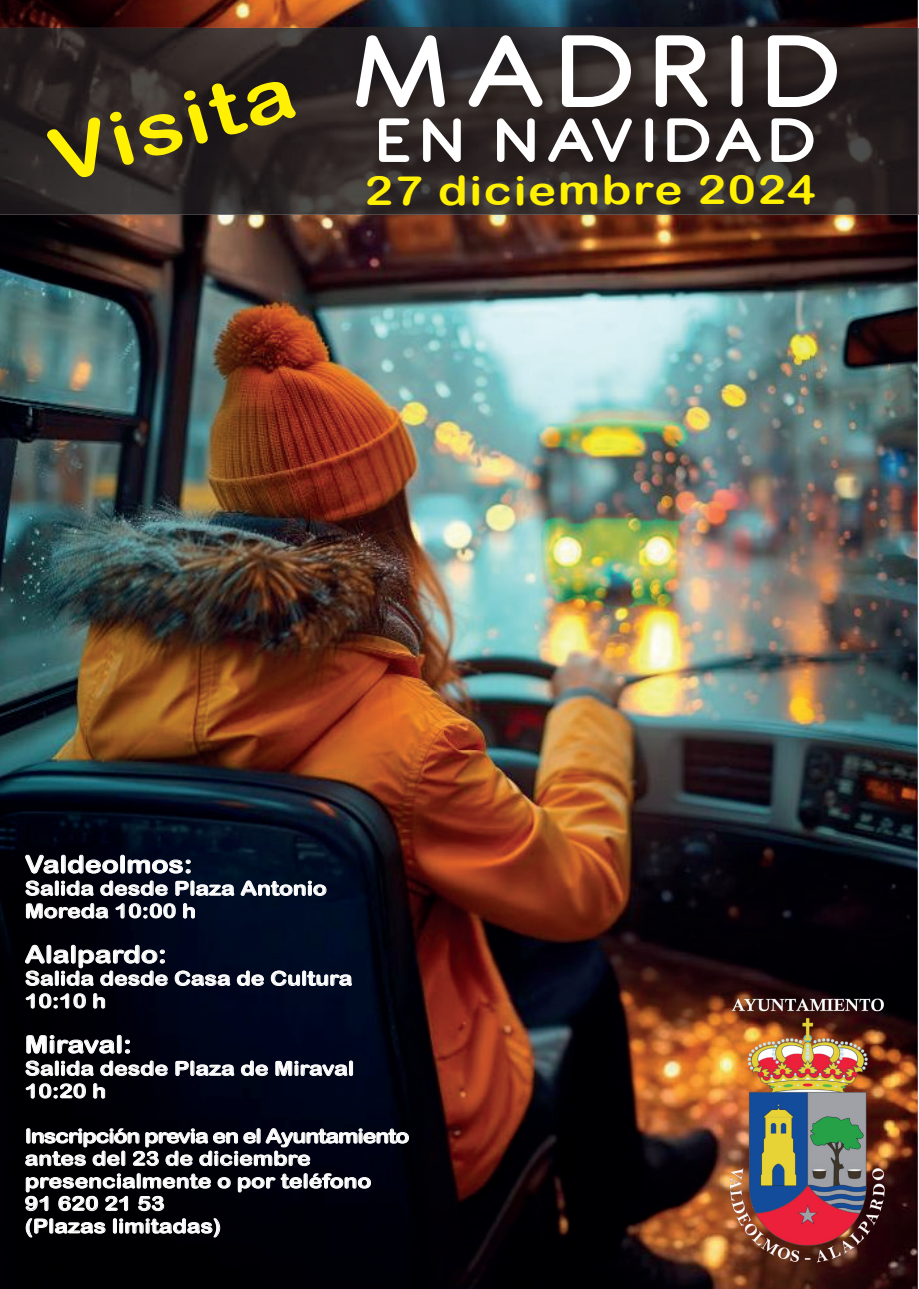
<style>
.page{position:relative;width:919px;height:1289px;background:#fff}
.page>*{position:absolute;margin:0;border:0;box-sizing:border-box;transform-origin:0 0}
.t1{font:74.25px "Arial Rounded MT Bold";color:#fff101;scale:1.18 1}
.t2{font:40.35px "Arial Rounded MT Bold";letter-spacing:.03em;color:#fff101;scale:1.18 1}
.t3{font:24px "Arial Rounded MT Bold";color:#fff;scale:1.18 1}
.t4{font:19.5px/22.5px "Arial Rounded MT Bold";color:#fff;scale:1.18 1}
</style>
<div class="page">
<img style="left:0;top:0;width:917px;height:1288px">
<hr style="left:917px;top:28px;width:1px;height:187px;background:#4b4c4d">
<img style="left:0;top:28px;width:917px;height:187px">
<img style="left:709px;top:990px;width:197px;height:275px">
<img style="left:347px;top:26px;width:515px;height:162px">
<svg style="left:356px;top:35px;width:89px;height:72px"></svg>
<svg style="left:468px;top:35px;width:74px;height:72px"></svg>
<svg style="left:562px;top:35px;width:69px;height:72px"></svg>
<svg style="left:655px;top:35px;width:52px;height:72px"></svg>
<svg style="left:731px;top:35px;width:11px;height:72px"></svg>
<svg style="left:767px;top:35px;width:69px;height:72px"></svg>
<svg style="left:379px;top:118px;width:30px;height:44px"></svg>
<svg style="left:423px;top:118px;width:37px;height:44px"></svg>
<svg style="left:497px;top:118px;width:37px;height:44px"></svg>
<svg style="left:548px;top:118px;width:83px;height:44px"></svg>
<svg style="left:645px;top:118px;width:8px;height:44px"></svg>
<svg style="left:667px;top:118px;width:42px;height:44px"></svg>
<svg style="left:715px;top:118px;width:45px;height:44px"></svg>
<svg style="left:771px;top:118px;width:42px;height:44px"></svg>
<svg style="left:25px;top:854px;width:166px;height:19px;background:#3b3d49"></svg>
<svg style="left:26px;top:880px;width:67px;height:15px"></svg>
<svg style="left:100px;top:880px;width:68px;height:15px"></svg>
<svg style="left:175px;top:880px;width:59px;height:15px"></svg>
<svg style="left:241px;top:880px;width:85px;height:15px"></svg>
<svg style="left:26px;top:903px;width:82px;height:15px"></svg>
<svg style="left:116px;top:903px;width:60px;height:15px"></svg>
<svg style="left:183px;top:903px;width:12px;height:15px"></svg>
<svg style="left:25px;top:944px;width:143px;height:41px;background:#373840"></svg>
<svg style="left:175px;top:970px;width:55px;height:15px"></svg>
<svg style="left:237px;top:970px;width:27px;height:15px"></svg>
<svg style="left:271px;top:970px;width:81px;height:15px"></svg>
<svg style="left:26px;top:993px;width:60px;height:15px"></svg>
<svg style="left:93px;top:993px;width:12px;height:15px"></svg>
<svg style="left:26px;top:1034px;width:104px;height:19px;background:#3f3f43"></svg>
<svg style="left:26px;top:1060px;width:67px;height:15px"></svg>
<svg style="left:100px;top:1060px;width:68px;height:15px"></svg>
<svg style="left:175px;top:1060px;width:59px;height:15px"></svg>
<svg style="left:241px;top:1060px;width:27px;height:15px"></svg>
<svg style="left:275px;top:1060px;width:78px;height:15px"></svg>
<svg style="left:26px;top:1083px;width:60px;height:15px"></svg>
<svg style="left:93px;top:1083px;width:12px;height:15px"></svg>
<svg style="left:25px;top:1128px;width:384px;height:37px;background:#34353d"></svg>
<svg style="left:218px;top:1177px;width:12px;height:11px"></svg>
<svg style="left:238px;top:1177px;width:37px;height:15px"></svg>
<svg style="left:281px;top:1173px;width:90px;height:15px"></svg>
<svg style="left:25px;top:1173px;width:186px;height:37px;background:#343437"></svg>
<svg style="left:26px;top:1218px;width:79px;height:19px;background:#434345"></svg>
<svg style="left:113px;top:1218px;width:107px;height:19px;background:#444446"></svg>
<h1 class="t1" style="left:39px;top:116px;width:215px;rotate:-16deg">Visita</h1>
<h2 class="t2" style="left:365px;top:166px;width:384px">27 diciembre 2024</h2>
<p class="t3" style="left:25px;top:850px;width:144px">Valdeolmos:</p>
<p class="t4" style="left:25px;top:876px;width:257px">Salida desde Plaza Antonio<br>Moreda 10:00 h</p>
<p class="t3" style="left:25px;top:940px;width:122px">Alalpardo:</p>
<p class="t4" style="left:25px;top:966px;width:279px">Salida desde Casa de Cultura<br>10:10 h</p>
<p class="t3" style="left:25px;top:1030px;width:92px">Miraval:</p>
<p class="t4" style="left:25px;top:1056px;width:280px">Salida desde Plaza de Miraval<br>10:20 h</p>
<p class="t4" style="left:25px;top:1124px;width:327px">Inscripción previa en el Ayuntamiento antes del 23 de diciembre presencialmente o por teléfono<br>91 620 21 53<br>(Plazas limitadas)</p>
</div>
